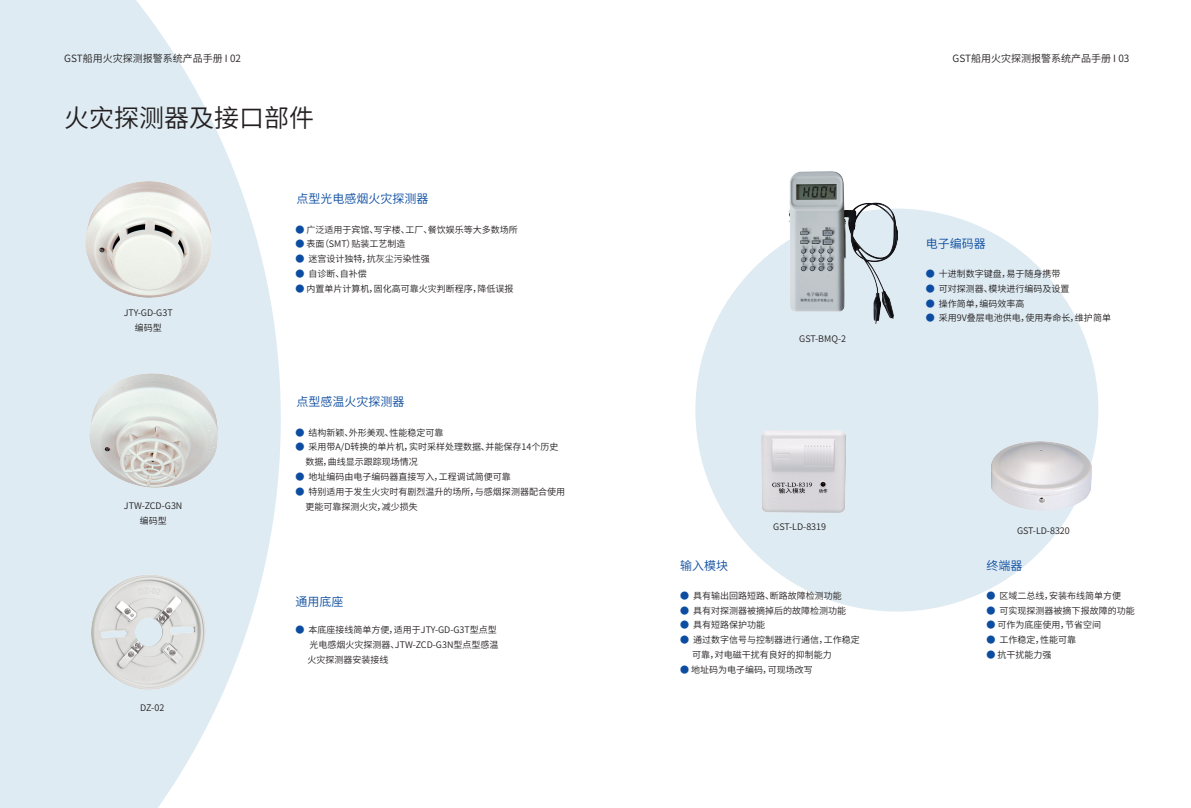
<style>
.page{position:relative;width:1191px;height:808px;background:#fff}
.page>*{position:absolute;margin:0;border:0;box-sizing:border-box;transform-origin:0 0}
.t1{font:25px "Source Han Sans CN";color:#231f20}
.t2{font:12px "Source Han Sans CN";color:#0d4da1}
.t3{font:10px "Source Han Sans CN";color:#231f20}
.t4{font:9px/14.8px "Source Han Sans CN";color:#231f20}
.s1{color:#0d4da1}
</style>
<div class="page">
<svg style="left:0;top:0;width:281px;height:808px;fill:#deebf2"></svg>
<div style="left:695px;top:209px;width:403px;height:402px;background:#deebf2;border-radius:50%"></div>
<img style="left:86px;top:181px;width:126px;height:117px">
<img style="left:90px;top:373px;width:128px;height:115px">
<img style="left:788px;top:171px;width:109px;height:153px">
<img style="left:762px;top:430px;width:83px;height:83px">
<img style="left:991px;top:441px;width:100px;height:69px">
<img style="left:54px;top:554px;width:179px;height:153px">
<p class="t3" style="left:64px;top:52px;width:178px">GST船用火灾探测报警系统产品手册 I 02</p>
<h1 class="t1" style="left:64px;top:104px;width:251px">火灾探测器及接口部件</h1>
<h2 class="t2" style="left:296px;top:192px;width:133px">点型光电感烟火灾探测器</h2>
<p class="t4" style="left:124px;top:306px;width:50px;text-align:center">JTY-GD-G3T编码型</p>
<p class="t4" style="left:124px;top:499px;width:60px;text-align:center">JTW-ZCD-G3N编码型</p>
<p class="t4" style="left:140px;top:700px;width:25px">DZ-02</p>
<p class="t4" style="left:295px;top:222px;width:224px"><span class="s1">●</span> 广泛适用于宾馆、写字楼、工厂、餐饮娱乐等大多数场所</p>
<p class="t4" style="left:295px;top:237px;width:111px"><span class="s1">●</span> 表面（SMT）贴装工艺制造</p>
<p class="t4" style="left:295px;top:252px;width:136px"><span class="s1">●</span> 迷宫设计独特，抗灰尘污染性强</p>
<p class="t4" style="left:295px;top:266px;width:73px"><span class="s1">●</span> 自诊断、自补偿</p>
<p class="t4" style="left:295px;top:281px;width:220px"><span class="s1">●</span> 内置单片计算机，固化高可靠火灾判断程序，降低误报</p>
<h2 class="t2" style="left:296px;top:395px;width:109px">点型感温火灾探测器</h2>
<p class="t4" style="left:295px;top:425px;width:150px"><span class="s1">●</span> 结构新颖、外形美观、性能稳定可靠</p>
<p class="t4" style="left:305px;top:440px;width:254px;text-indent:-10px"><span class="s1">●</span> 采用带A/D转换的单片机，实时采样处理数据、并能保存14个历史数据，曲线显示跟踪现场情况</p>
<p class="t4" style="left:295px;top:469px;width:217px"><span class="s1">●</span> 地址编码由电子编码器直接写入，工程调试简便可靠</p>
<p class="t4" style="left:305px;top:484px;width:261px;text-indent:-10px"><span class="s1">●</span> 特别适用于发生火灾时有剧烈温升的场所，与感烟探测器配合使用更能可靠探测火灾，减少损失</p>
<h2 class="t2" style="left:295px;top:595px;width:49px">通用底座</h2>
<p class="t4" style="left:307px;top:623px;width:192px;text-indent:-12px"><span class="s1">●</span> 本底座接线简单方便，适用于JTY-GD-G3T型点型光电感烟火灾探测器、JTW-ZCD-G3N型点型感温火灾探测器安装接线</p>
<p class="t4" style="left:799px;top:332px;width:48px">GST-BMQ-2</p>
<p class="t3" style="left:952px;top:52px;width:178px">GST船用火灾探测报警系统产品手册 I 03</p>
<h2 class="t2" style="left:926px;top:237px;width:61px">电子编码器</h2>
<p class="t4" style="left:926px;top:267px;width:136px"><span class="s1">●</span> 十进制数字键盘，易于随身携带</p>
<p class="t4" style="left:926px;top:281px;width:145px"><span class="s1">●</span> 可对探测器、模块进行编码及设置</p>
<p class="t4" style="left:926px;top:296px;width:100px"><span class="s1">●</span> 操作简单，编码效率高</p>
<p class="t4" style="left:926px;top:311px;width:187px"><span class="s1">●</span> 采用9V叠层电池供电，使用寿命长，维护简单</p>
<p class="t4" style="left:773px;top:519px;width:54px">GST-LD-8319</p>
<h2 class="t2" style="left:680px;top:558px;width:49px">输入模块</h2>
<p class="t4" style="left:680px;top:588px;width:163px"><span class="s1">●</span> 具有输出回路短路、断路故障检测功能</p>
<p class="t4" style="left:680px;top:603px;width:168px"><span class="s1">●</span> 具有对探测器被摘掉后的故障检测功能</p>
<p class="t4" style="left:680px;top:618px;width:87px"><span class="s1">●</span> 具有短路保护功能</p>
<p class="t4" style="left:692px;top:633px;width:169px;text-indent:-12px"><span class="s1">●</span> 通过数字信号与控制器进行通信，工作稳定可靠，对电磁干扰有良好的抑制能力</p>
<p class="t4" style="left:680px;top:662px;width:134px"><span class="s1">●</span> 地址码为电子编码，可现场改写</p>
<p class="t4" style="left:1017px;top:524px;width:54px">GST-LD-8320</p>
<h2 class="t2" style="left:986px;top:558px;width:37px">终端器</h2>
<p class="t4" style="left:986px;top:588px;width:136px"><span class="s1">●</span> 区域二总线，安装布线简单方便</p>
<p class="t4" style="left:986px;top:603px;width:150px"><span class="s1">●</span> 可实现探测器被摘下报故障的功能</p>
<p class="t4" style="left:986px;top:618px;width:116px"><span class="s1">●</span> 可作为底座使用，节省空间</p>
<p class="t4" style="left:986px;top:633px;width:91px"><span class="s1">●</span> 工作稳定，性能可靠</p>
<p class="t4" style="left:986px;top:647px;width:67px"><span class="s1">●</span> 抗干扰能力强</p>
</div>
